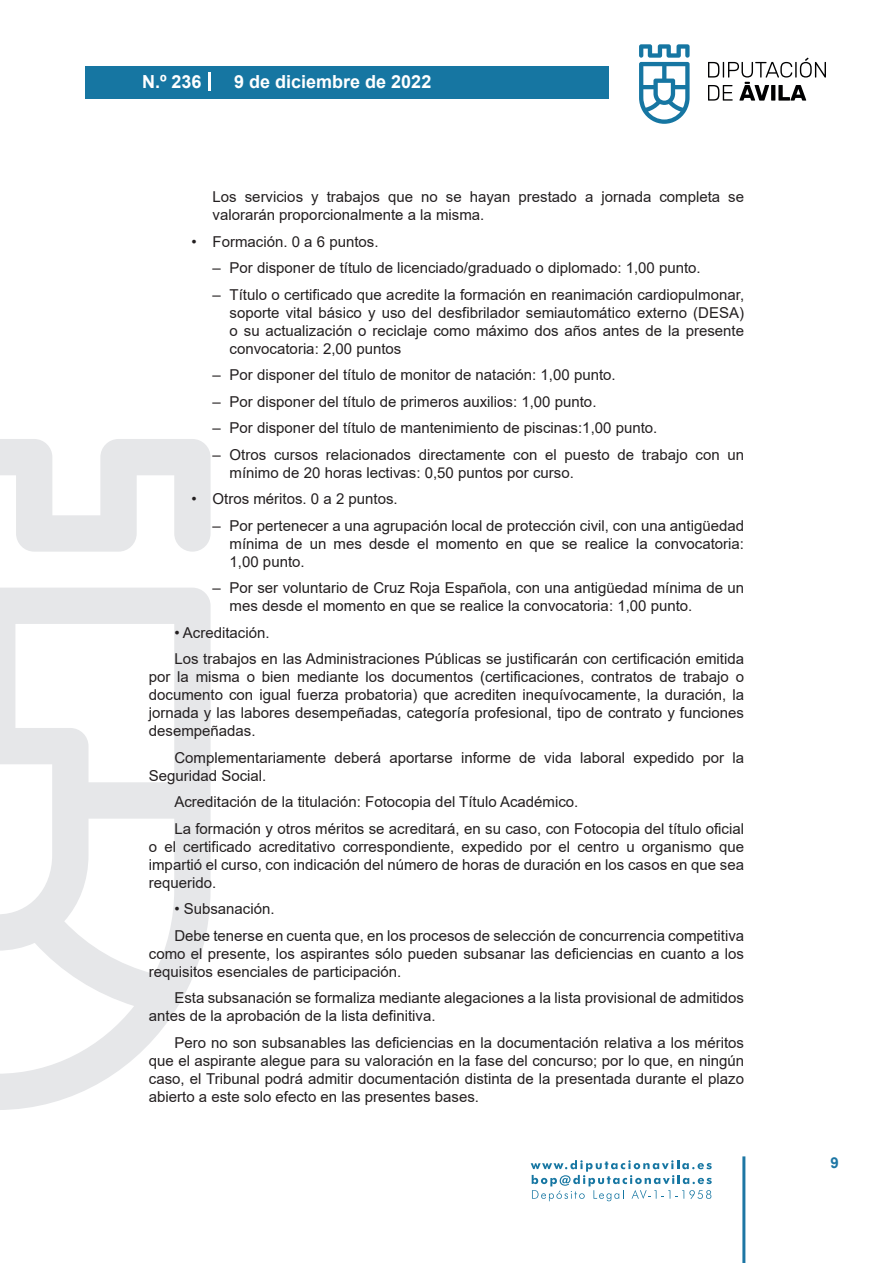
<style>
.page{position:relative;width:893px;height:1263px;background:#fff}
.page>*{position:absolute;margin:0;border:0;box-sizing:border-box;transform-origin:0 0}
.t1{font:700 18px "Arial";color:#fff}
.t2{font:15px/18px "Arial";color:#231f20}
.t3{font:700 15px "Arial";color:#1d76a4}
</style>
<div class="page">
<svg style="left:531px;top:1160px;width:181px;height:41px"></svg>
<div style="left:85px;top:66px;width:523px;height:33px;background:#1676a2"></div>
<svg style="left:639px;top:44px;width:51px;height:80px"></svg>
<svg style="left:708px;top:58px;width:118px;height:43px"></svg>
<hr style="left:742px;top:1156px;width:3px;height:107px;background:#1d76a4">
<svg style="left:208px;top:72px;width:2px;height:18px"></svg>
<svg style="left:0;top:439px;width:211px;height:671px"></svg>
<p class="t1" style="left:142px;top:69px;width:61px">N.º 236</p>
<p class="t1" style="left:234px;top:69px;width:199px">9 de diciembre de 2022</p>
<p class="t2" style="left:213px;top:188px;width:533px">Los servicios y trabajos que no se hayan prestado a jornada completa se valorarán proporcionalmente a la misma.</p>
<p class="t2" style="left:191px;top:232px;width:189px">• Formación. 0 a 6 puntos.</p>
<p class="t2" style="left:213px;top:259px;width:490px">– Por disponer de título de licenciado/graduado o diplomado: 1,00 punto.</p>
<p class="t2" style="left:230px;top:285px;width:516px;text-align:justify;text-indent:-17px">– Título o certificado que acredite la formación en reanimación cardiopulmonar, soporte vital básico y uso del desfibrilador semiautomático externo (DESA) o su actualización o reciclaje como máximo dos años antes de la presente convocatoria: 2,00 puntos</p>
<p class="t2" style="left:213px;top:366px;width:405px">– Por disponer del título de monitor de natación: 1,00 punto.</p>
<p class="t2" style="left:213px;top:392px;width:385px">– Por disponer del título de primeros auxilios: 1,00 punto.</p>
<p class="t2" style="left:213px;top:419px;width:446px">– Por disponer del título de mantenimiento de piscinas:1,00 punto.</p>
<p class="t2" style="left:230px;top:445px;width:516px;text-indent:-17px">– Otros cursos relacionados directamente con el puesto de trabajo con un mínimo de 20 horas lectivas: 0,50 puntos por curso.</p>
<p class="t2" style="left:191px;top:490px;width:208px">• Otros méritos. 0 a 2 puntos.</p>
<p class="t2" style="left:230px;top:516px;width:516px;text-align:justify;text-indent:-17px">– Por pertenecer a una agrupación local de protección civil, con una antigüedad mínima de un mes desde el momento en que se realice la convocatoria:<br>1,00 punto.</p>
<p class="t2" style="left:230px;top:579px;width:516px;text-indent:-17px">– Por ser voluntario de Cruz Roja Española, con una antigüedad mínima de un mes desde el momento en que se realice la convocatoria: 1,00 punto.</p>
<p class="t2" style="left:174px;top:619px;width:571px;line-height:26.5px">• Acreditación.<br>Los trabajos en las Administraciones Públicas se justificarán con certificación emitida</p>
<p class="t2" style="left:149px;top:668px;width:597px;text-align:justify">por la misma o bien mediante los documentos (certificaciones, contratos de trabajo o documento con igual fuerza probatoria) que acrediten inequívocamente, la duración, la jornada y las labores desempeñadas, categoría profesional, tipo de contrato y funciones desempeñadas.</p>
<p class="t2" style="left:149px;top:748px;width:597px;text-indent:26px">Complementariamente deberá aportarse informe de vida laboral expedido por la<br>Seguridad Social.</p>
<p class="t2" style="left:174px;top:789px;width:571px;line-height:26.5px">Acreditación de la titulación: Fotocopia del Título Académico.<br>La formación y otros méritos se acreditará, en su caso, con Fotocopia del título oficial</p>
<p class="t2" style="left:149px;top:837px;width:597px;text-align:justify">o el certificado acreditativo correspondiente, expedido por el centro u organismo que impartió el curso, con indicación del número de horas de duración en los casos en que sea requerido.</p>
<p class="t2" style="left:174px;top:896px;width:571px;line-height:26.5px">• Subsanación.<br>Debe tenerse en cuenta que, en los procesos de selección de concurrencia competitiva</p>
<p class="t2" style="left:149px;top:944px;width:597px">como el presente, los aspirantes sólo pueden subsanar las deficiencias en cuanto a los requisitos esenciales de participación.</p>
<p class="t2" style="left:149px;top:989px;width:597px;text-indent:26px">Esta subsanación se formaliza mediante alegaciones a la lista provisional de admitidos antes de la aprobación de la lista definitiva.</p>
<p class="t2" style="left:149px;top:1033px;width:597px;text-align:justify;text-indent:26px">Pero no son subsanables las deficiencias en la documentación relativa a los méritos que el aspirante alegue para su valoración en la fase del concurso; por lo que, en ningún caso, el Tribunal podrá admitir documentación distinta de la presentada durante el plazo abierto a este solo efecto en las presentes bases.</p>
<p class="t3" style="left:831px;top:1152px;width:10px">9</p>
</div>
